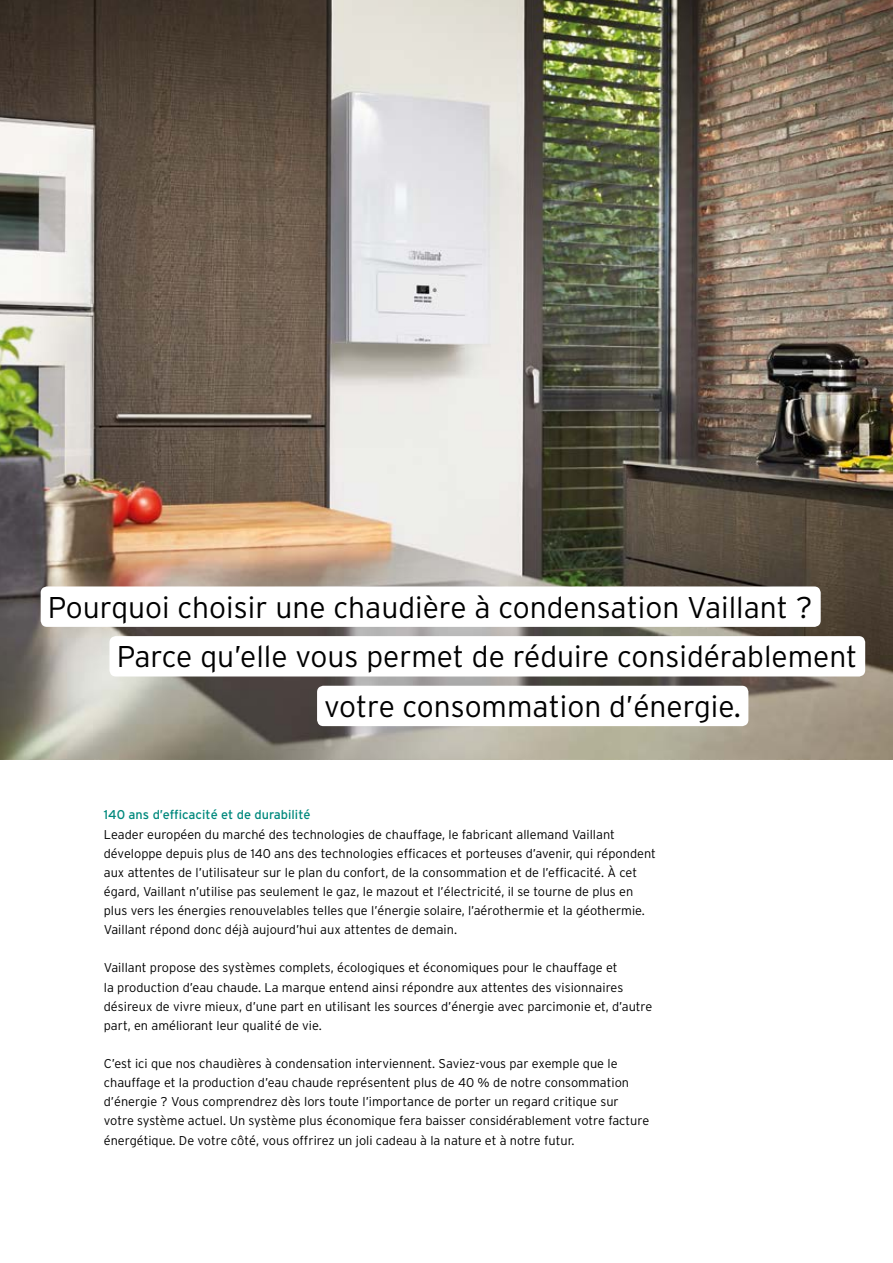
<style>
.page{position:relative;width:893px;height:1263px;background:#fff}
.page>*{position:absolute;margin:0;border:0;box-sizing:border-box;transform-origin:0 0}
.t1{font:300 30px "Interstate OT";color:#000}
.Copy{font:300 12.75px/19.2px "Interstate OT";color:#000}
.Copy-2{font:12.75px "Interstate OT";color:#00897d}
</style>
<div class="page">
<img style="left:0;top:0;width:893px;height:759px">
<div style="left:41px;top:586px;width:780px;height:41px;background:#fff;border-radius:6px"></div>
<div style="left:109px;top:636px;width:756px;height:40px;background:#fff;border-radius:6px"></div>
<div style="left:317px;top:686px;width:431px;height:40px;background:#fff;border-radius:6px"></div>
<p class="t1" style="left:48px;top:590px;width:766px">Pourquoi choisir une chaudière à condensation Vaillant ?</p>
<p class="t1" style="left:117px;top:640px;width:742px">Parce qu’elle vous permet de réduire considérablement</p>
<p class="t1" style="left:324px;top:689px;width:418px">votre consommation d’énergie.</p>
<p class="Copy-2" style="left:104px;top:808px;width:208px">140 ans d’efficacité et de durabilité</p>
<p class="Copy" style="left:104px;top:824px;width:554px">Leader européen du marché des technologies de chauffage, le fabricant allemand Vaillant développe depuis plus de 140 ans des technologies efficaces et porteuses d’avenir, qui répondent aux attentes de l’utilisateur sur le plan du confort, de la consommation et de l’efficacité. À cet égard, Vaillant n’utilise pas seulement le gaz, le mazout et l’électricité, il se tourne de plus en plus vers les énergies renouvelables telles que l’énergie solaire, l’aérothermie et la géothermie.<br>Vaillant répond donc déjà aujourd’hui aux attentes de demain.</p>
<p class="Copy" style="left:104px;top:958px;width:550px">Vaillant propose des systèmes complets, écologiques et économiques pour le chauffage et<br>la production d’eau chaude. La marque entend ainsi répondre aux attentes des visionnaires désireux de vivre mieux, d’une part en utilisant les sources d’énergie avec parcimonie et, d’autre part, en améliorant leur qualité de vie.</p>
<p class="Copy" style="left:104px;top:1054px;width:547px">C’est ici que nos chaudières à condensation interviennent. Saviez-vous par exemple que le chauffage et la production d’eau chaude représentent plus de 40 % de notre consommation d’énergie ? Vous comprendrez dès lors toute l’importance de porter un regard critique sur votre système actuel. Un système plus économique fera baisser considérablement votre facture énergétique. De votre côté, vous offrirez un joli cadeau à la nature et à notre futur.</p>
</div>
